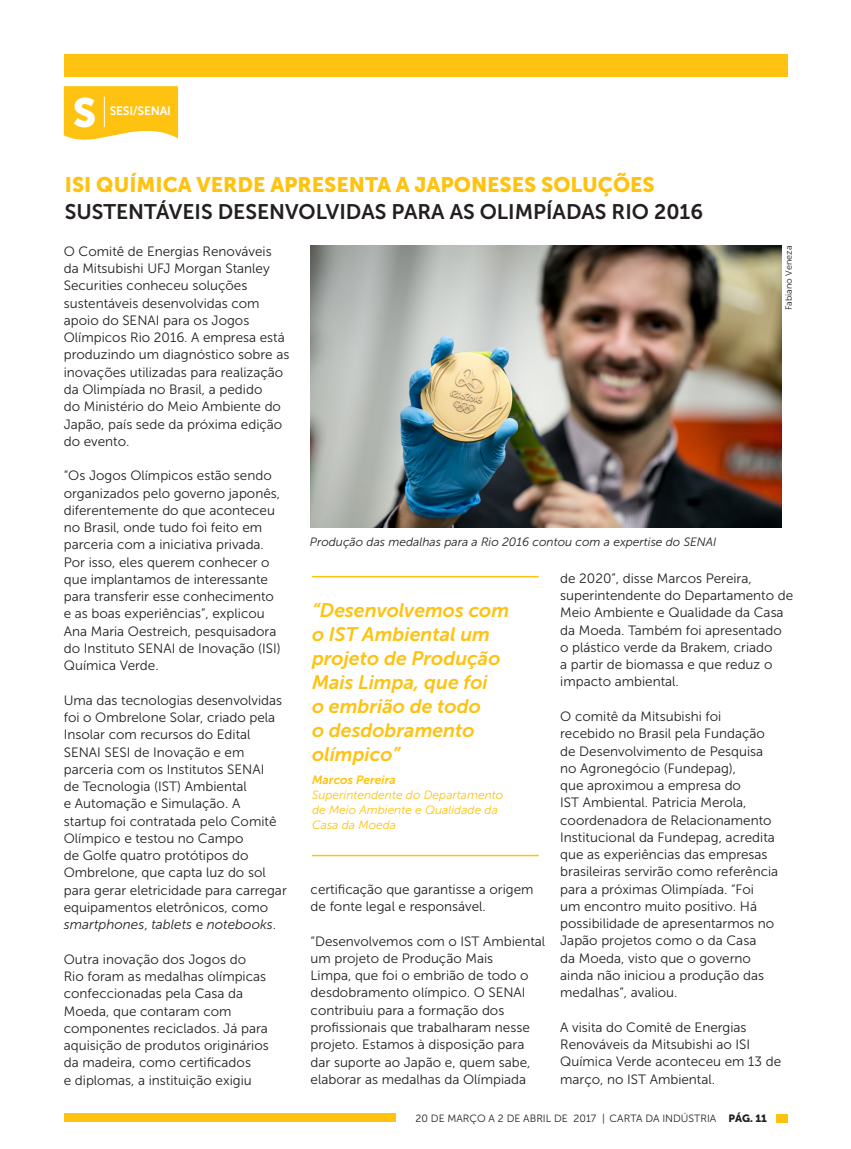
<style>
.page{position:relative;width:851px;height:1149px;background:#fff}
.page>*{position:absolute;margin:0;border:0;box-sizing:border-box;transform-origin:0 0}
.titulo_16{font:40.65px "Museo Sans 900";color:#fff}
.texto{font:21px/27px "Museo Sans 700";color:#231f20}
.OLHO_NOVO_01{font:italic 19.5px/24px "Museo Sans 700";color:#fec210}
.texto-2{font:13.5px/17.2px "Museo Sans 300";color:#231f20}
.t1{font:12.15px "Museo Sans 700";letter-spacing:-.02em;color:#fff}
.OLHO_NOVO_03{font:italic 12px/15px "Museo Sans 300";color:#fec210}
.Legenda{font:italic 12px "Museo Sans 300";color:#231f20}
.OLHO_NOVO_02{font:italic 12px "Museo Sans 700";color:#fec210}
.t2{font:10.5px "Museo Sans 300";color:#231f20}
.Crédito{font:9px "Museo Sans 300";color:#231f20}
.s1{font-family:"Museo Sans 900";color:#fec210}
.s2{font-style:italic}
.s3{font-family:"Museo Sans 900"}
</style>
<div class="page">
<div style="left:64px;top:1113px;width:331px;height:8px;background:#fec210"></div>
<div style="left:775px;top:1113px;width:12px;height:8px;background:#fec210"></div>
<div style="left:64px;top:54px;width:723px;height:22px;background:#fec210"></div>
<img style="left:311px;top:246px;width:470px;height:281px">
<hr style="left:312px;top:575px;width:226px;height:2px;background:#fec210">
<hr style="left:312px;top:854px;width:226px;height:2px;background:#fec210">
<svg style="left:64px;top:86px;width:114px;height:54px;background:#fec726"></svg>
<hr style="left:104px;top:97px;width:1px;height:30px;background:#fff">
<p class="titulo_16" style="left:73px;top:90px;width:25px">S</p>
<p class="t1" style="left:110px;top:104px;width:63px">SESI/SENAI</p>
<p class="texto" style="left:65px;top:171px;width:639px"><span class="s1">ISI QUÍMICA VERDE APRESENTA A JAPONESES SOLUÇÕES<br></span>SUSTENTÁVEIS DESENVOLVIDAS PARA AS OLIMPÍADAS RIO 2016</p>
<p class="texto-2" style="left:64px;top:243px;width:227px">O Comitê de Energias Renováveis da Mitsubishi UFJ Morgan Stanley<br>Securities conheceu soluções sustentáveis desenvolvidas com apoio do SENAI para os Jogos<br>Olímpicos Rio 2016. A empresa está produzindo um diagnóstico sobre as inovações utilizadas para realização da Olimpíada no Brasil, a pedido<br>do Ministério do Meio Ambiente do<br>Japão, país sede da próxima edição do evento.</p>
<p class="texto-2" style="left:64px;top:467px;width:218px">“Os Jogos Olímpicos estão sendo organizados pelo governo japonês, diferentemente do que aconteceu no Brasil, onde tudo foi feito em parceria com a iniciativa privada.<br>Por isso, eles querem conhecer o que implantamos de interessante para transferir esse conhecimento e as boas experiências”, explicou<br>Ana Maria Oestreich, pesquisadora do Instituto SENAI de Inovação (ISI)<br>Química Verde.</p>
<p class="texto-2" style="left:64px;top:691px;width:224px">Uma das tecnologias desenvolvidas foi o Ombrelone Solar, criado pela<br>Insolar com recursos do Edital<br>SENAI SESI de Inovação e em parceria com os Institutos SENAI<br>de Tecnologia (IST) Ambiental<br>e Automação e Simulação. A<br>startup foi contratada pelo Comitê<br>Olímpico e testou no Campo<br>de Golfe quatro protótipos do<br>Ombrelone, que capta luz do sol para gerar eletricidade para carregar equipamentos eletrônicos, como <span class="s2">smartphones</span>, <span class="s2">tablets</span> e <span class="s2">notebooks</span>.</p>
<p class="texto-2" style="left:64px;top:950px;width:206px">Outra inovação dos Jogos do<br>Rio foram as medalhas olímpicas confeccionadas pela Casa da<br>Moeda, que contaram com componentes reciclados. Já para aquisição de produtos originários da madeira, como certificados<br>e diplomas, a instituição exigiu</p>
<p class="Crédito" style="left:783px;top:310px;width:66px;rotate:-90deg">Fabiano Veneza</p>
<p class="Legenda" style="left:310px;top:535px;width:408px">Produção das medalhas para a Rio 2016 contou com a expertise do SENAI</p>
<p class="OLHO_NOVO_01" style="left:312px;top:598px;width:199px">“Desenvolvemos com o IST Ambiental um projeto de Produção</p>
<p class="OLHO_NOVO_01" style="left:312px;top:670px;width:177px">Mais Limpa, que foi o embrião de todo o desdobramento olímpico”</p>
<p class="OLHO_NOVO_02" style="left:312px;top:773px;width:85px">Marcos Pereira</p>
<p class="OLHO_NOVO_03" style="left:312px;top:787px;width:193px">Superintendente do Departamento de Meio Ambiente e Qualidade da<br>Casa da Moeda</p>
<p class="texto-2" style="left:310px;top:880px;width:224px">certificação que garantisse a origem de fonte legal e responsável.</p>
<p class="texto-2" style="left:310px;top:932px;width:236px">“Desenvolvemos com o IST Ambiental um projeto de Produção Mais<br>Limpa, que foi o embrião de todo o desdobramento olímpico. O SENAI contribuiu para a formação dos profissionais que trabalharam nesse projeto. Estamos à disposição para dar suporte ao Japão e, quem sabe, elaborar as medalhas da Olímpiada</p>
<p class="texto-2" style="left:560px;top:569px;width:234px">de 2020”, disse Marcos Pereira, superintendente do Departamento de<br>Meio Ambiente e Qualidade da Casa da Moeda. Também foi apresentado o plástico verde da Brakem, criado<br>a partir de biomassa e que reduz o impacto ambiental.</p>
<p class="texto-2" style="left:560px;top:707px;width:219px">O comitê da Mitsubishi foi recebido no Brasil pela Fundação de Desenvolvimento de Pesquisa no Agronegócio (Fundepag),<br>que aproximou a empresa do<br>IST Ambiental. Patricia Merola, coordenadora de Relacionamento<br>Institucional da Fundepag, acredita que as experiências das empresas brasileiras servirão como referência para a próximas Olimpíada. “Foi<br>um encontro muito positivo. Há possibilidade de apresentarmos no<br>Japão projetos como o da Casa<br>da Moeda, visto que o governo ainda não iniciou a produção das medalhas”, avaliou.</p>
<p class="texto-2" style="left:560px;top:1018px;width:222px">A visita do Comitê de Energias<br>Renováveis da Mitsubishi ao ISI<br>Química Verde aconteceu em 13 de março, no IST Ambiental.</p>
<p class="t2" style="left:415px;top:1112px;width:353px">20 DE MARÇO A 2 DE ABRIL DE 2017 | CARTA DA INDÚSTRIA <span class="s3">PÁG. 11</span></p>
</div>
